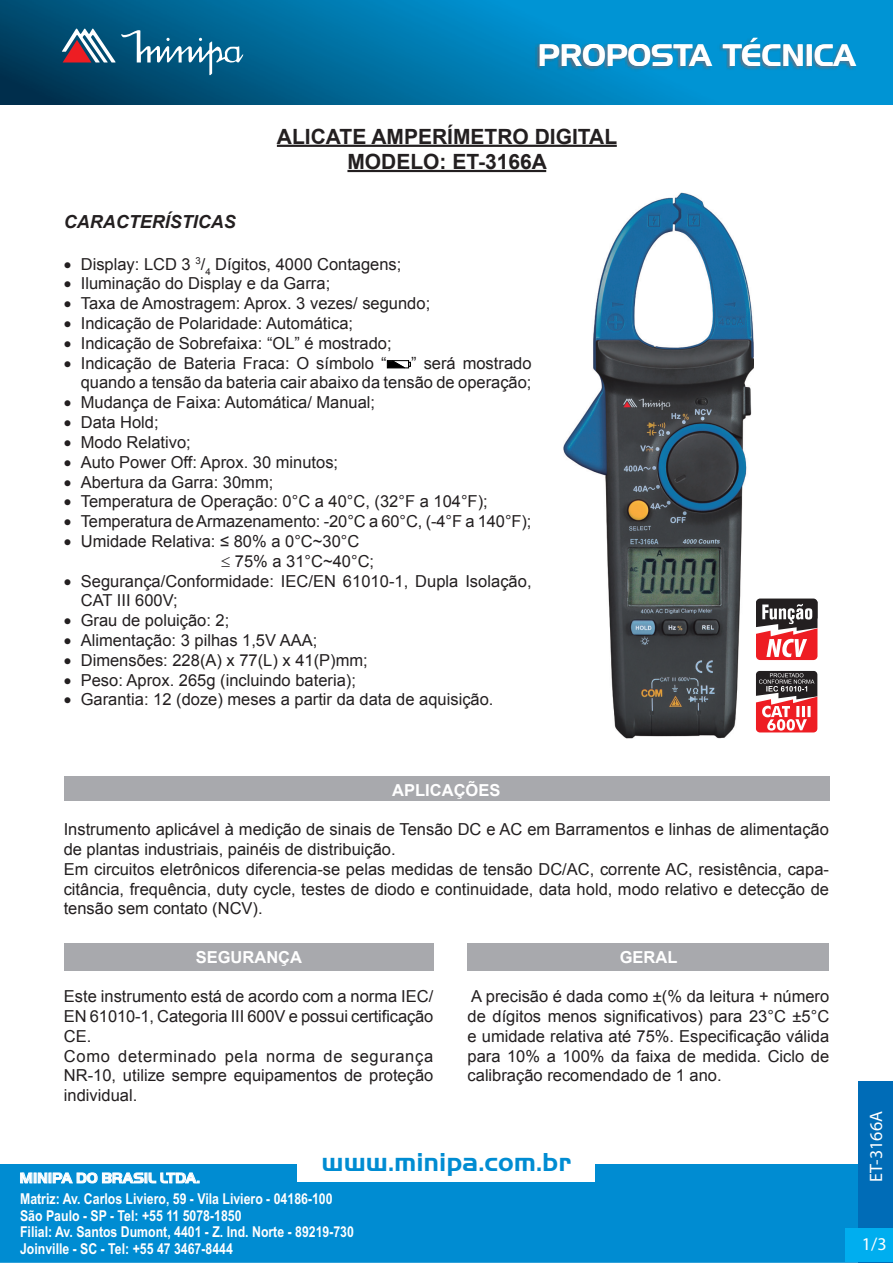
<style>
.page{position:relative;width:893px;height:1263px;background:#fff}
.page>*{position:absolute;margin:0;border:0;box-sizing:border-box;transform-origin:0 0}
.t1{font:30px "Handel Gothic BT";color:#fff}
.t2{font:700 27px "Handel Got D";color:#008cd2}
.t3{font:700 21px "Arial";color:#231f20}
.t4{font:italic 700 18px "Arial";color:#231f20}
.t5{font:18px "Myriad Pro";color:#fff}
.Texto_padrão{font:16.5px/19.8px "Arial";color:#231f20;text-align:justify}
.t6{font:700 16.5px "Arial";color:#fff}
.t7{font:700 15px/16.5px "Arial Narrow";color:#fff}
.t8{font:700 15px "Handel Got D";color:#fff}
</style>
<div class="page">
<div style="left:0;top:1164px;width:893px;height:98px;background:#008cd2"></div>
<div style="left:297px;top:1148px;width:298px;height:33px;background:#fff"></div>
<svg style="left:20px;top:1172px;width:180px;height:12px"></svg>
<div style="left:859px;top:1081px;width:34px;height:181px;background:#006cb7"></div>
<div style="left:845px;top:1228px;width:48px;height:34px;background:#00aeef"></div>
<img style="left:0;top:0;width:893px;height:104px">
<img style="left:534px;top:39px;width:323px;height:32px">
<svg style="left:62px;top:28px;width:181px;height:47px"></svg>
<div style="left:387px;top:360px;width:22px;height:8px;border:1px solid #000"></div>
<svg style="left:387px;top:361px;width:24px;height:7px"></svg>
<div style="left:64px;top:776px;width:765px;height:25px;background:#a8a9ad"></div>
<div style="left:64px;top:943px;width:369px;height:28px;background:#a8a9ad"></div>
<div style="left:468px;top:943px;width:361px;height:27px;background:#a8a9ad"></div>
<hr style="left:277px;top:145px;width:340px;height:2px;background:#231f20">
<hr style="left:347px;top:170px;width:199px;height:2px;background:#231f20">
<svg style="left:756px;top:671px;width:61px;height:61px"></svg>
<img style="left:564px;top:192px;width:190px;height:547px">
<svg style="left:756px;top:598px;width:61px;height:62px"></svg>
<h1 class="t1" style="left:538px;top:37px;width:319px">PROPOSTA TÉCNICA</h1>
<p class="t3" style="left:277px;top:122px;width:342px">ALICATE AMPERÍMETRO DIGITAL</p>
<p class="t3" style="left:347px;top:147px;width:201px">MODELO: ET-3166A</p>
<p class="t4" style="left:64px;top:210px;width:173px">CARACTERÍSTICAS</p>
<p class="Texto_padrão" style="left:64px;top:254px;width:339px">• Display: LCD 3 <sup>3</sup>/<sub>4</sub> Dígitos, 4000 Contagens;</p>
<p class="Texto_padrão" style="left:64px;top:274px;width:268px">• Iluminação do Display e da Garra;</p>
<p class="Texto_padrão" style="left:64px;top:294px;width:368px">• Taxa de Amostragem: Aprox. 3 vezes/ segundo;</p>
<p class="Texto_padrão" style="left:64px;top:314px;width:291px">• Indicação de Polaridade: Automática;</p>
<p class="Texto_padrão" style="left:64px;top:333px;width:329px">• Indicação de Sobrefaixa: “OL” é mostrado;</p>
<p class="Texto_padrão" style="left:64px;top:353px;width:324px">• Indicação de Bateria Fraca: O símbolo “</p>
<p class="Texto_padrão" style="left:81px;top:353px;width:452px;text-align:right">” será mostrado<br>quando a tensão da bateria cair abaixo da tensão de operação;</p>
<p class="Texto_padrão" style="left:64px;top:393px;width:313px">• Mudança de Faixa: Automática/ Manual;</p>
<p class="Texto_padrão" style="left:64px;top:413px;width:96px">• Data Hold;</p>
<p class="Texto_padrão" style="left:64px;top:432px;width:129px">• Modo Relativo;</p>
<p class="Texto_padrão" style="left:64px;top:452px;width:276px">• Auto Power Off: Aprox. 30 minutos;</p>
<p class="Texto_padrão" style="left:64px;top:472px;width:211px">• Abertura da Garra: 30mm;</p>
<p class="Texto_padrão" style="left:64px;top:492px;width:426px">• Temperatura de Operação: 0°C a 40°C, (32°F a 104°F);</p>
<p class="Texto_padrão" style="left:64px;top:512px;width:469px">• Temperatura de Armazenamento: -20°C a 60°C, (-4°F a 140°F);</p>
<p class="Texto_padrão" style="left:64px;top:531px;width:297px">• Umidade Relativa: ≤ 80% a 0°C~30°C</p>
<p class="Texto_padrão" style="left:221px;top:551px;width:154px">≤ 75% a 31°C~40°C;</p>
<p class="Texto_padrão" style="left:81px;top:571px;width:452px;text-indent:-17px">• Segurança/Conformidade: IEC/EN 61010-1, Dupla Isolação,<br>CAT III 600V;</p>
<p class="Texto_padrão" style="left:64px;top:611px;width:167px">• Grau de poluição: 2;</p>
<p class="Texto_padrão" style="left:64px;top:630px;width:255px">• Alimentação: 3 pilhas 1,5V AAA;</p>
<p class="Texto_padrão" style="left:64px;top:650px;width:306px">• Dimensões: 228(A) x 77(L) x 41(P)mm;</p>
<p class="Texto_padrão" style="left:64px;top:670px;width:294px">• Peso: Aprox. 265g (incluindo bateria);</p>
<p class="Texto_padrão" style="left:64px;top:690px;width:431px">• Garantia: 12 (doze) meses a partir da data de aquisição.</p>
<p class="t6" style="left:392px;top:779px;width:110px">APLICAÇÕES</p>
<p class="Texto_padrão" style="left:64px;top:820px;width:767px">Instrumento aplicável à medição de sinais de Tensão DC e AC em Barramentos e linhas de alimentação de plantas industriais, painéis de distribuição.</p>
<p class="Texto_padrão" style="left:64px;top:859px;width:767px">Em circuitos eletrônicos diferencia-se pelas medidas de tensão DC/AC, corrente AC, resistência, capa&shy;citância, frequência, duty cycle, testes de diodo e continuidade, data hold, modo relativo e detecção de tensão sem contato (NCV).</p>
<p class="t6" style="left:196px;top:946px;width:108px">SEGURANÇA</p>
<p class="Texto_padrão" style="left:64px;top:987px;width:371px">Este instrumento está de acordo com a norma IEC/ EN 61010-1, Categoria III 600V e possui certificação CE.</p>
<p class="Texto_padrão" style="left:64px;top:1046px;width:371px">Como determinado pela norma de segurança NR-10, utilize sempre equipamentos de proteção individual.</p>
<p class="t6" style="left:620px;top:946px;width:59px">GERAL</p>
<p class="Texto_padrão" style="left:468px;top:987px;width:363px">A precisão é dada como ±(% da leitura + número de dígitos menos significativos) para 23°C ±5°C e umidade relativa até 75%. Especificação válida para 10% a 100% da faixa de medida. Ciclo de calibração recomendado de 1 ano.</p>
<h2 class="t2" style="left:322px;top:1144px;width:251px">www.minipa.com.br</h2>
<p class="t8" style="left:20px;top:1168px;width:182px">MINIPA DO BRASIL LTDA.</p>
<p class="t7" style="left:20px;top:1192px;width:335px">Matriz: Av. Carlos Liviero, 59 - Vila Liviero - 04186-100<br>São Paulo - SP - Tel: +55 11 5078-1850<br>Filial: Av. Santos Dumont, 4401 - Z. Ind. Norte - 89219-730<br>Joinville - SC - Tel: +55 47 3467-8444</p>
<p class="t5" style="left:865px;top:1182px;width:72px;rotate:-90deg">ET-3166A</p>
<p class="t5" style="left:862px;top:1233px;width:26px">1/3</p>
</div>
